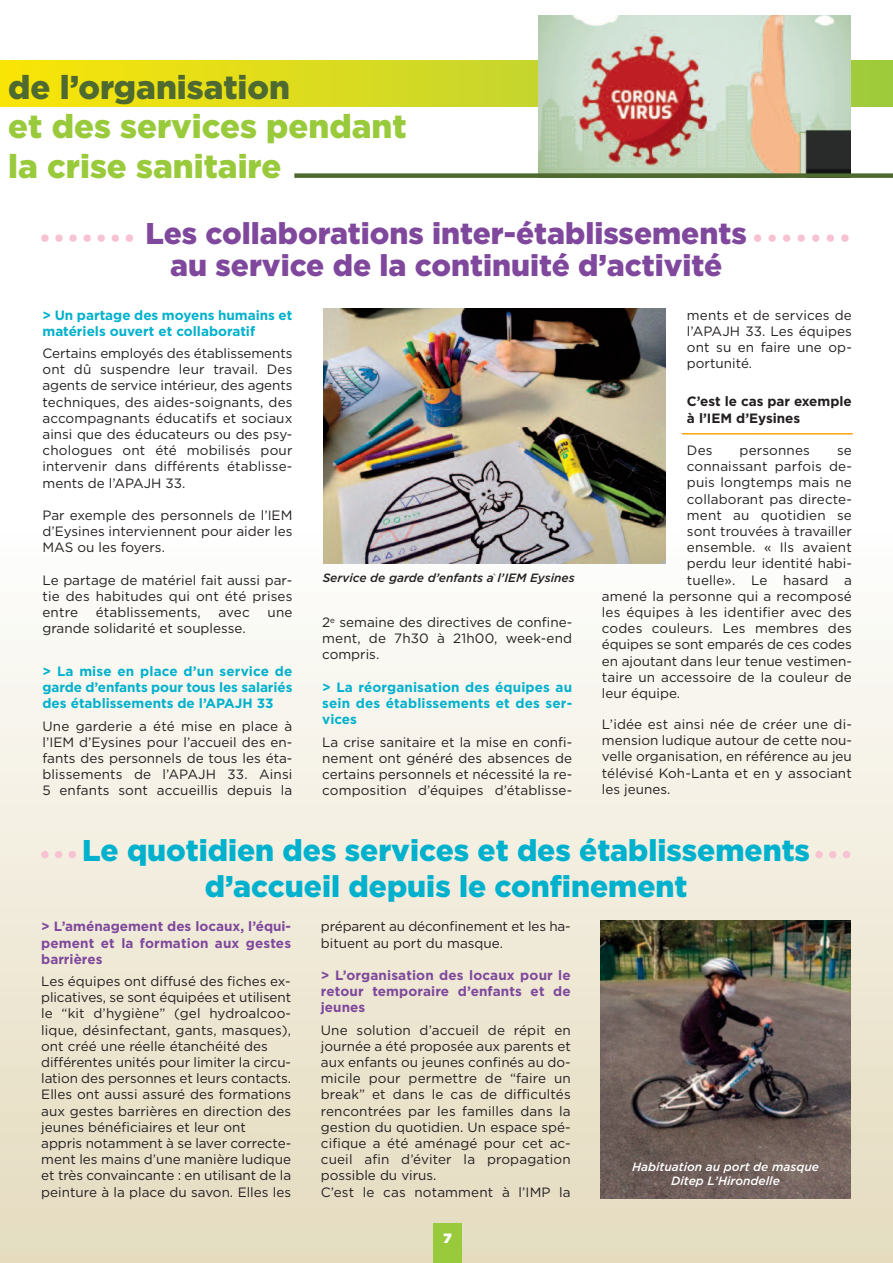
<style>
.page{position:relative;width:893px;height:1263px;background:#fff}
.page>*{position:absolute;margin:0;border:0;box-sizing:border-box;transform-origin:0 0}
.t1{font:900 33px/39.6px "Gotham";color:#99ca3b}
.t2{font:900 33px "Gotham";color:#4e6a30}
.t3{font:900 30px/31.5px "Gotham";color:#7f489c;text-align:center}
.t4{font:900 30px/36px "Gotham";color:#00b1cd;text-align:center}
.t5{font:13.5px/16.2px "Gotham";color:#231f20;text-align:justify}
.t6{font:700 13.5px/16.2px "Gotham";color:#00b1cd;text-align:justify}
.t7{font:700 13.5px/16.2px "Gotham";letter-spacing:.01em;color:#7f489c;text-align:justify}
.t8{font:700 13.5px/16.2px "Gotham";color:#231f20}
.t9{font:900 13.5px "Gotham";color:#fff}
.t10{font:italic 500 12px/14.4px "Gotham";color:#fff;text-align:center}
.t11{font:italic 500 12px "Gotham";color:#231f20}
.s1{font-family:"Palatino";font-weight:400}
</style>
<div class="page">
<div style="left:0;top:531px;width:893px;height:732px;background:linear-gradient(to bottom,#fdfdfc,#e4dabd)"></div>
<svg style="left:0;top:60px;width:893px;height:46px;background:#dbdb1d"></svg>
<div style="left:433px;top:1223px;width:29px;height:40px;background:#99ca3b"></div>
<img style="left:538px;top:15px;width:312px;height:158px">
<svg style="left:41px;top:234px;width:92px;height:8px"></svg>
<svg style="left:754px;top:234px;width:95px;height:8px"></svg>
<div style="left:294px;top:173px;width:599px;height:5px;background:#4e6a30"></div>
<img style="left:323px;top:309px;width:343px;height:254px">
<svg style="left:41px;top:851px;width:35px;height:7px"></svg>
<svg style="left:815px;top:851px;width:35px;height:7px"></svg>
<img style="left:601px;top:920px;width:250px;height:278px">
<hr style="left:682px;top:433px;width:171px;height:1px;background:#f9a51b">
<h1 class="t2" style="left:8px;top:75px;width:283px">de l’organisation</h1>
<h1 class="t1" style="left:8px;top:109px;width:400px">et des services pendant la crise sanitaire</h1>
<h2 class="t3" style="left:145px;top:220px;width:603px">Les collaborations inter-établissements au service de la continuité d’activité</h2>
<p class="t6" style="left:43px;top:308px;width:251px">&gt; Un partage des moyens humains et matériels ouvert et collaboratif</p>
<p class="t5" style="left:43px;top:346px;width:251px">Certains employés des établissements ont dû suspendre leur travail. Des agents de service intérieur, des agents techniques, des aides-soignants, des accompagnants éducatifs et sociaux ainsi que des éducateurs ou des psy&shy;chologues ont été mobilisés pour intervenir dans différents établisse&shy;ments de l’APAJH 33.</p>
<p class="t5" style="left:43px;top:508px;width:251px">Par exemple des personnels de l’IEM d’Eysines interviennent pour aider les MAS ou les foyers.</p>
<p class="t5" style="left:43px;top:573px;width:251px">Le partage de matériel fait aussi par&shy;tie des habitudes qui ont été prises entre</p>
<p class="t5" style="left:96px;top:605px;width:107px">établissements,</p>
<p class="t5" style="left:219px;top:605px;width:33px">avec</p>
<p class="t5" style="left:268px;top:605px;width:26px">une</p>
<p class="t5" style="left:43px;top:622px;width:205px">grande solidarité et souplesse.</p>
<p class="t6" style="left:43px;top:664px;width:251px">&gt; La mise en place d’un service de garde d’enfants pour tous les salariés des établissements de l’APAJH 33</p>
<p class="t5" style="left:43px;top:719px;width:251px">Une garderie a été mise en place à l’IEM d’Eysines pour l’accueil des en&shy;fants des personnels de tous les éta&shy;blissements de l’APAJH 33. Ainsi 5 enfants sont accueillis depuis la</p>
<p class="t11" style="left:323px;top:571px;width:253px">Service de garde d’enfants a<span class="s1">̀</span>l’IEM Eysines</p>
<p class="t5" style="left:322px;top:615px;width:251px">2<sup>e</sup> semaine des directives de confine&shy;ment, de 7h30 à 21h00, week-end compris.</p>
<p class="t6" style="left:322px;top:680px;width:251px">&gt; La réorganisation des équipes au sein des établissements et des ser&shy;vices</p>
<p class="t5" style="left:322px;top:735px;width:251px">La crise sanitaire et la mise en confi&shy;nement ont généré des absences de certains personnels et nécessité la re&shy;composition d’équipes d’établisse-</p>
<p class="t5" style="left:687px;top:308px;width:166px">ments et de services de l’APAJH 33. Les équipes ont su en faire une op&shy;portunité.</p>
<p class="t8" style="left:687px;top:395px;width:166px">C’est le cas par exemple à l’IEM d’Eysines</p>
<p class="t5" style="left:687px;top:443px;width:27px">Des</p>
<p class="t5" style="left:740px;top:443px;width:72px">personnes</p>
<p class="t5" style="left:837px;top:443px;width:16px">se</p>
<p class="t5" style="left:687px;top:459px;width:166px">connaissant parfois de-</p>
<p class="t5" style="left:687px;top:476px;width:166px">puis longtemps mais ne</p>
<p class="t5" style="left:687px;top:492px;width:166px">collaborant pas directe-</p>
<p class="t5" style="left:687px;top:508px;width:166px">ment au quotidien se</p>
<p class="t5" style="left:687px;top:524px;width:166px">sont trouvées à travailler</p>
<p class="t5" style="left:687px;top:540px;width:166px">ensemble. « Ils avaient</p>
<p class="t5" style="left:687px;top:557px;width:166px">perdu leur identité habi-</p>
<p class="t5" style="left:687px;top:573px;width:166px">tuelle». Le hasard a</p>
<p class="t5" style="left:602px;top:589px;width:251px">amené la personne qui a recomposé</p>
<p class="t5" style="left:602px;top:605px;width:251px">les équipes à les identifier avec des</p>
<p class="t5" style="left:602px;top:621px;width:251px">codes couleurs. Les membres des</p>
<p class="t5" style="left:602px;top:638px;width:251px">équipes se sont emparés de ces codes</p>
<p class="t5" style="left:602px;top:654px;width:251px">en ajoutant dans leur tenue vestimen-</p>
<p class="t5" style="left:602px;top:670px;width:251px">taire un accessoire de la couleur de</p>
<p class="t5" style="left:602px;top:686px;width:80px">leur équipe.</p>
<p class="t5" style="left:602px;top:717px;width:251px">L’idée est ainsi née de créer une di&shy;mension ludique autour de cette nou&shy;velle organisation, en référence au jeu télévisé Koh-Lanta et en y associant les jeunes.</p>
<h2 class="t4" style="left:82px;top:835px;width:729px">Le quotidien des services et des établissements d’accueil depuis le confinement</h2>
<p class="t7" style="left:41px;top:919px;width:251px">&gt; L’aménagement des locaux, l’équi&shy;pement et la formation aux gestes barrières</p>
<p class="t5" style="left:41px;top:974px;width:251px;text-align:left">Les équipes ont diffusé des fiches ex&shy;plicatives, se sont équipées et utilisent le “kit d’hygiène” (gel hydroalcoo&shy;lique, désinfectant, gants, masques), ont créé une réelle étanchéité des différentes unités pour limiter la circu&shy;lation des personnes et leurs contacts.<br>Elles ont aussi assuré des formations aux gestes barrières en direction des jeunes bénéficiaires et leur ont<br>appris notamment à se laver correcte&shy;ment les mains d’une manière ludique et très convaincante : en utilisant de la peinture à la place du savon. Elles les</p>
<p class="t5" style="left:321px;top:919px;width:251px">préparent au déconfinement et les ha&shy;bituent au port du masque.</p>
<p class="t7" style="left:321px;top:968px;width:251px">&gt; L’organisation des locaux pour le retour temporaire d’enfants et de jeunes</p>
<p class="t5" style="left:321px;top:1023px;width:251px;text-align:left">Une solution d’accueil de répit en journée a été proposée aux parents et aux enfants ou jeunes confinés au do&shy;micile pour permettre de “faire un break” et dans le cas de difficultés rencontrées par les familles dans la gestion du quotidien. Un espace spé&shy;cifique a été aménagé pour cet ac&shy;cueil afin d’éviter la propagation possible du virus.<br>C’est le cas notamment à l’IMP la</p>
<p class="t9" style="left:443px;top:1234px;width:10px">7</p>
<p class="t10" style="left:632px;top:1159px;width:188px">Habituation au port de masque<br>Ditep L’Hirondelle</p>
</div>
